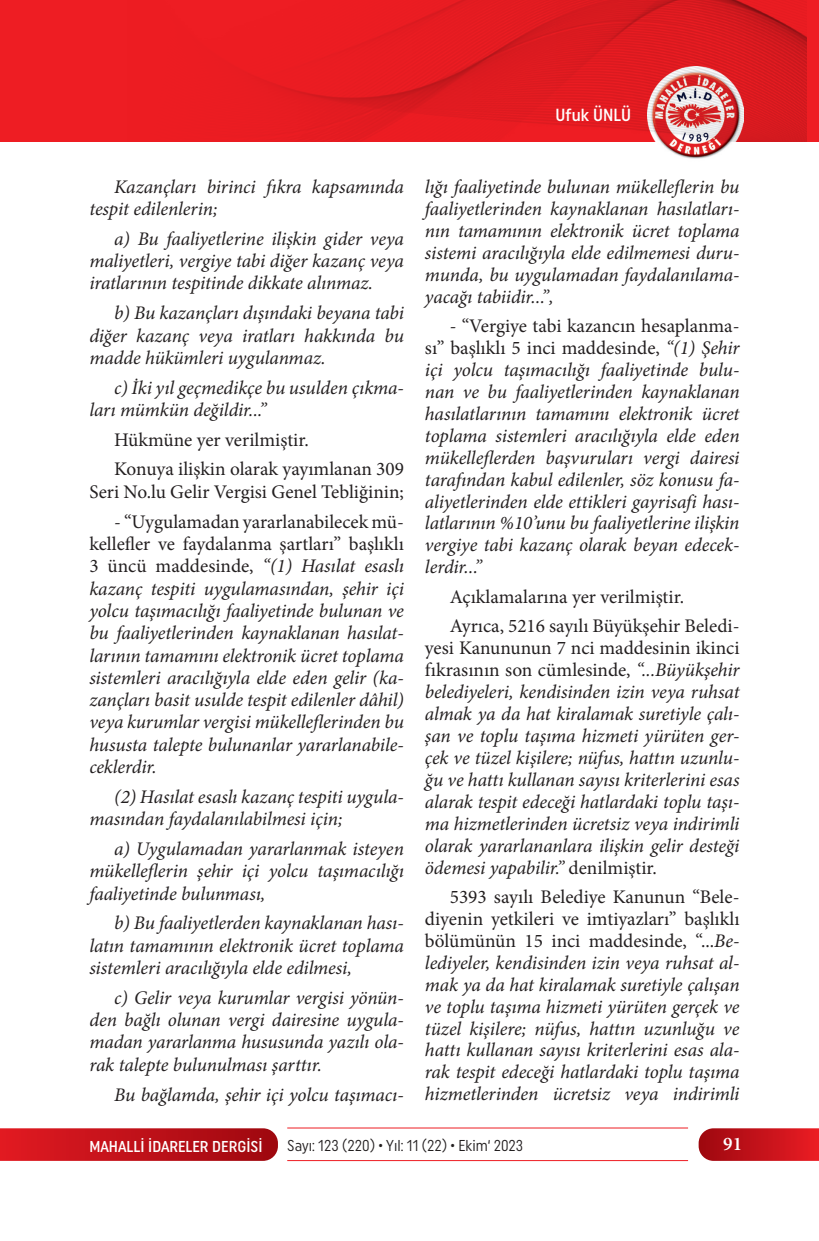
<style>
.page{position:relative;width:819px;height:1241px;background:#fff}
.page>*{position:absolute;margin:0;border:0;box-sizing:border-box;transform-origin:0 0}
.t1{font:italic 19.25px/21.9px "Minion Pro";letter-spacing:-.005em;color:#231f20;text-align:justify}
.t2{font:19.25px/29.8px "Minion Pro";color:#231f20}
.t3{font:600 19.25px "Minion Pro";color:#fff}
.t4{font:500 17.5px "Uniform Condensed";color:#fff}
.t5{font:15.75px "Uniform Condensed";color:#231f20;scale:.95 1}
.t6{font:500 15.75px "Uniform Condensed";color:#fff}
.s1{font-style:normal}
</style>
<div class="page">
<svg style="left:0;top:1128px;width:278px;height:32px;background:#c1151c"></svg>
<svg style="left:698px;top:1128px;width:121px;height:32px;background:#c61a22"></svg>
<hr style="left:287px;top:1127px;width:401px;height:1px;background:#ee1d23">
<hr style="left:287px;top:1159px;width:401px;height:1px;background:#ee1d23">
<div style="left:0;top:0;width:819px;height:141px;background:#ee1d23"></div>
<img style="left:647px;top:141px;width:96px;height:18px">
<img style="left:256px;top:0;width:550px;height:141px">
<p class="t4" style="left:555px;top:105px;width:77px">Ufuk ÜNLÜ</p>
<p class="t1" style="left:89px;top:175px;width:316px;text-indent:25px">Kazançları birinci fıkra kapsamında tespit edilenlerin;</p>
<p class="t1" style="left:89px;top:227px;width:316px;text-indent:25px">a) Bu faaliyetlerine ilişkin gider veya maliyetleri, vergiye tabi diğer kazanç veya iratlarının tespitinde dikkate alınmaz.</p>
<p class="t1" style="left:89px;top:302px;width:316px;text-indent:25px">b) Bu kazançları dışındaki beyana tabi diğer kazanç veya iratları hakkında bu madde hükümleri uygulanmaz.</p>
<p class="t1" style="left:89px;top:376px;width:316px;text-indent:25px">c) İki yıl geçmedikçe bu usulden çıkma&shy;ları mümkün değildir...”</p>
<p class="t2" style="left:114px;top:424px;width:291px">Hükmüne yer verilmiştir.<br>Konuya ilişkin olarak yayımlanan 309</p>
<p class="t2" style="left:89px;top:477px;width:316px">Seri No.lu Gelir Vergisi Genel Tebliğinin;</p>
<p class="t1" style="left:89px;top:510px;width:316px;text-indent:25px"><span class="s1">- “Uygulamadan yararlanabilecek mü&shy;kellefler ve faydalanma şartları” başlıklı 3 üncü maddesinde,</span> “(1) Hasılat esaslı kazanç tespiti uygulamasından, şehir içi yolcu taşımacılığı faaliyetinde bulunan ve bu faaliyetlerinden kaynaklanan hasılat&shy;larının tamamını elektronik ücret toplama sistemleri aracılığıyla elde eden gelir (ka&shy;zançları basit usulde tespit edilenler dâhil) veya kurumlar vergisi mükelleflerinden bu hususta talepte bulunanlar yararlanabile&shy;ceklerdir.</p>
<p class="t1" style="left:89px;top:785px;width:316px;text-indent:25px">(2) Hasılat esaslı kazanç tespiti uygula&shy;masından faydalanılabilmesi için;</p>
<p class="t1" style="left:89px;top:837px;width:316px;text-indent:25px">a) Uygulamadan yararlanmak isteyen mükelleflerin şehir içi yolcu taşımacılığı faaliyetinde bulunması,</p>
<p class="t1" style="left:89px;top:911px;width:316px;text-indent:25px">b) Bu faaliyetlerden kaynaklanan hası&shy;latın tamamının elektronik ücret toplama sistemleri aracılığıyla elde edilmesi,</p>
<p class="t1" style="left:89px;top:986px;width:316px;text-indent:25px">c) Gelir veya kurumlar vergisi yönün&shy;den bağlı olunan vergi dairesine uygula&shy;madan yararlanma hususunda yazılı ola&shy;rak talepte bulunulması şarttır.</p>
<p class="t1" style="left:114px;top:1083px;width:291px">Bu bağlamda, şehir içi yolcu taşımacı-</p>
<p class="t1" style="left:425px;top:176px;width:316px">lığı faaliyetinde bulunan mükelleflerin bu faaliyetlerinden kaynaklanan hasılatları&shy;nın tamamının elektronik ücret toplama sistemi aracılığıyla elde edilmemesi duru&shy;munda, bu uygulamadan faydalanılama&shy;yacağı tabiidir...”,</p>
<p class="t1" style="left:425px;top:315px;width:316px;text-indent:25px">- <span class="s1">“Vergiye tabi kazancın hesaplanma&shy;sı” başlıklı 5 inci maddesinde,</span> “(1) Şehir içi yolcu taşımacılığı faaliyetinde bulu&shy;nan ve bu faaliyetlerinden kaynaklanan hasılatlarının tamamını elektronik ücret toplama sistemleri aracılığıyla elde eden mükelleflerden başvuruları vergi dairesi tarafından kabul edilenler, söz konusu fa&shy;aliyetlerinden elde ettikleri gayrisafi hası&shy;latlarının %10’unu bu faaliyetlerine ilişkin vergiye tabi kazanç olarak beyan edecek&shy;lerdir...”</p>
<p class="t2" style="left:449px;top:582px;width:291px">Açıklamalarına yer verilmiştir.<br>Ayrıca, 5216 sayılı Büyükşehir Beledi-</p>
<p class="t1" style="left:425px;top:637px;width:316px"><span class="s1">yesi Kanununun 7 nci maddesinin ikinci fıkrasının son cümlesinde,</span> “...Büyükşehir belediyeleri, kendisinden izin veya ruhsat almak ya da hat kiralamak suretiyle çalı&shy;şan ve toplu taşıma hizmeti yürüten ger&shy;çek ve tüzel kişilere; nüfus, hattın uzunlu&shy;ğu ve hattı kullanan sayısı kriterlerini esas alarak tespit edeceği hatlardaki toplu taşı&shy;ma hizmetlerinden ücretsiz veya indirimli olarak yararlananlara ilişkin gelir desteği ödemesi yapabilir.” <span class="s1">denilmiştir.</span></p>
<p class="t1" style="left:425px;top:885px;width:316px;text-indent:25px"><span class="s1">5393 sayılı Belediye Kanunun “Bele&shy;diyenin yetkileri ve imtiyazları” başlıklı bölümünün 15 inci maddesinde, “...</span>Be&shy;lediyeler, kendisinden izin veya ruhsat al&shy;mak ya da hat kiralamak suretiyle çalışan ve toplu taşıma hizmeti yürüten gerçek ve tüzel kişilere; nüfus, hattın uzunluğu ve hattı kullanan sayısı kriterlerini esas ala&shy;rak tespit edeceği hatlardaki toplu taşıma hizmetlerinden ücretsiz veya indirimli</p>
<p class="t6" style="left:89px;top:1136px;width:175px">MAHALLİ İDARELER DERGİSİ</p>
<p class="t5" style="left:287px;top:1136px;width:250px">Sayı: 123 (220) • Yıl: 11 (22) • Ekim‘ 2023</p>
<p class="t3" style="left:723px;top:1130px;width:20px">91</p>
</div>
